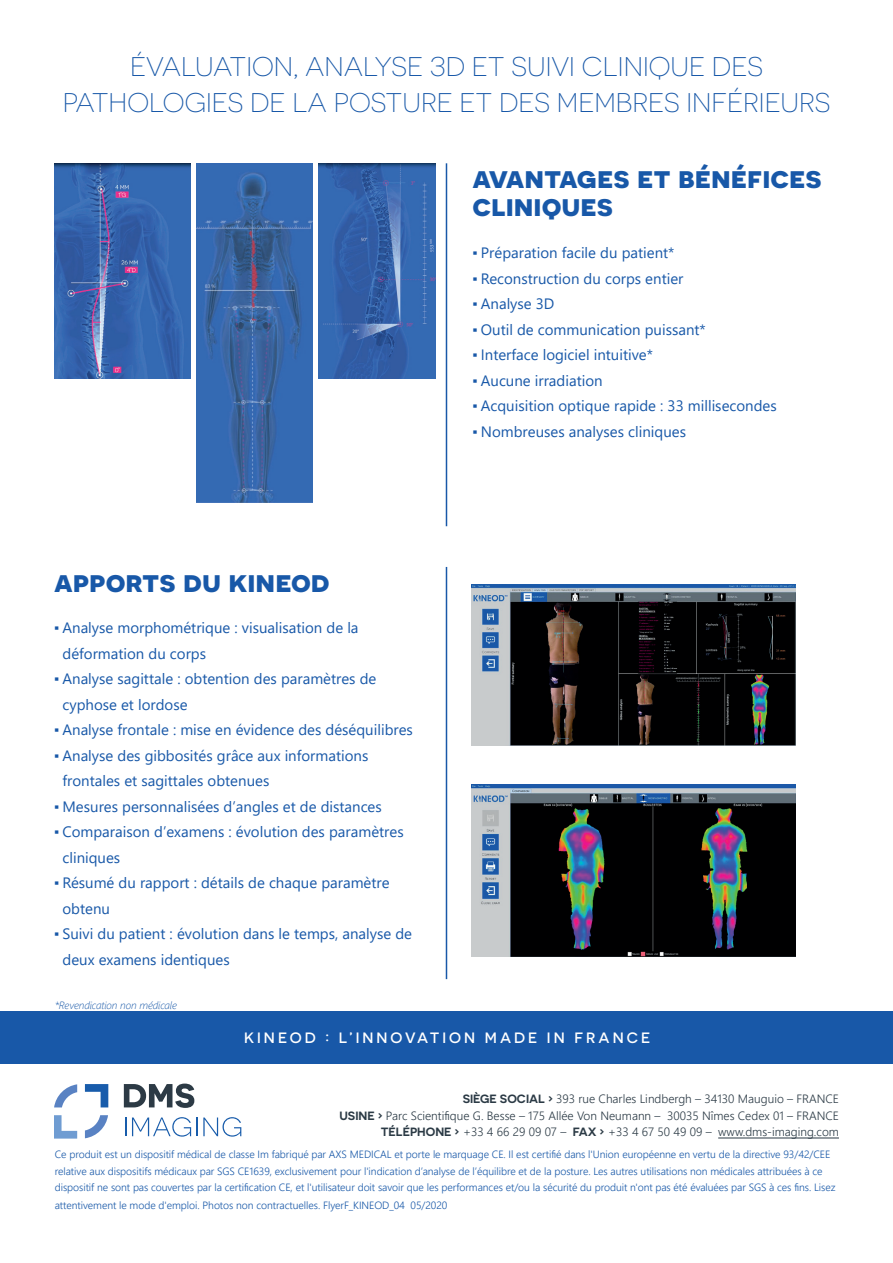
<style>
.page{position:relative;width:893px;height:1263px;background:#fff}
.page>*{position:absolute;margin:0;border:0;box-sizing:border-box;transform-origin:0 0}
.t1{font:700 30px/28.5px "Novecentosanswide";color:#1858a8}
.t2{font:300 27px/36px "Novecentosanswide";color:#1858a8;text-align:center}
.t3{font:15px/25.5px "Segoe UI";color:#1858a8}
.t4{font:500 15px "Novecentosanswide";letter-spacing:.2em;color:#fff}
.t5{font:300 12px/16.5px "Segoe UI";color:#2b3a45;text-align:right}
.t6{font:300 10.5px/16.5px "Segoe UI";letter-spacing:-.005em;color:#1858a8}
.t7{font:italic 300 10.5px "Segoe UI";letter-spacing:-.01em;color:#1858a8}
.s1{font-family:"Novecentosanswide";font-weight:600}
</style>
<div class="page">
<hr style="left:446px;top:163px;width:1px;height:363px;background:#1858a8">
<svg style="left:124px;top:1083px;width:70px;height:25px"></svg>
<svg style="left:125px;top:1117px;width:1px;height:19px"></svg>
<svg style="left:132px;top:1117px;width:109px;height:19px"></svg>
<svg style="left:85px;top:1084px;width:23px;height:23px"></svg>
<svg style="left:54px;top:1084px;width:23px;height:23px"></svg>
<svg style="left:54px;top:1115px;width:23px;height:23px"></svg>
<svg style="left:85px;top:1115px;width:23px;height:23px"></svg>
<div style="left:0;top:1011px;width:893px;height:52px;background:#1858a8"></div>
<hr style="left:718px;top:1138px;width:121px;height:1px;background:#2b3a45">
<img style="left:54px;top:163px;width:136px;height:216px">
<img style="left:319px;top:163px;width:116px;height:216px">
<img style="left:196px;top:164px;width:117px;height:338px">
<hr style="left:446px;top:567px;width:1px;height:412px;background:#1858a8">
<img style="left:471px;top:584px;width:325px;height:161px">
<img style="left:471px;top:784px;width:325px;height:172px">
<h2 class="t2" style="left:63px;top:49px;width:769px">ÉVALUATION, ANALYSE 3D ET SUIVI CLINIQUE DES<br>PATHOLOGIES DE LA POSTURE ET DES MEMBRES INFÉRIEURS</h2>
<h1 class="t1" style="left:54px;top:566px;width:277px">apports du kineod</h1>
<p class="t3" style="left:63px;top:614px;width:298px;text-indent:-9px">▪ Analyse morphométrique : visualisation de la déformation du corps</p>
<p class="t3" style="left:63px;top:665px;width:315px;text-indent:-9px">▪ Analyse sagittale : obtention des paramètres de cyphose et lordose</p>
<p class="t3" style="left:54px;top:716px;width:360px">▪ Analyse frontale : mise en évidence des déséquilibres</p>
<p class="t3" style="left:63px;top:741px;width:307px;text-indent:-9px">▪ Analyse des gibbosités grâce aux informations frontales et sagittales obtenues</p>
<p class="t3" style="left:54px;top:792px;width:329px">▪ Mesures personnalisées d’angles et de distances</p>
<p class="t3" style="left:63px;top:818px;width:343px;text-indent:-9px">▪ Comparaison d’examens : évolution des paramètres cliniques</p>
<p class="t3" style="left:63px;top:869px;width:329px;text-indent:-9px">▪ Résumé du rapport : détails de chaque paramètre obtenu</p>
<p class="t3" style="left:63px;top:920px;width:351px;text-indent:-9px">▪ Suivi du patient : évolution dans le temps, analyse de deux examens identiques</p>
<p class="t7" style="left:55px;top:995px;width:124px">*Revendication non médicale</p>
<h1 class="t1" style="left:472px;top:162px;width:351px">avantages et bénéfices cliniques</h1>
<p class="t3" style="left:472px;top:239px;width:204px">▪ Préparation facile du patient*</p>
<p class="t3" style="left:472px;top:264px;width:213px">▪ Reconstruction du corps entier</p>
<p class="t3" style="left:472px;top:290px;width:84px">▪ Analyse 3D</p>
<p class="t3" style="left:472px;top:315px;width:235px">▪ Outil de communication puissant*</p>
<p class="t3" style="left:472px;top:341px;width:182px">▪ Interface logiciel intuitive*</p>
<p class="t3" style="left:472px;top:366px;width:132px">▪ Aucune irradiation</p>
<p class="t3" style="left:472px;top:392px;width:306px">▪ Acquisition optique rapide : 33 millisecondes</p>
<p class="t3" style="left:472px;top:417px;width:215px">▪ Nombreuses analyses cliniques</p>
<p class="t4" style="left:244px;top:1029px;width:408px">KINEOD : L’INNOVATION MADE IN FRANCE</p>
<p class="t5" style="left:340px;top:1090px;width:501px"><span class="s1">SIÈGE SOCIAL ›</span> 393 rue Charles Lindbergh – 34130 Mauguio – FRANCE<br><span class="s1">USINE ›</span> Parc Scientifique G. Besse – 175 Allée Von Neumann – 30035 Nîmes Cedex 01 – FRANCE<br><span class="s1">TÉLÉPHONE ›</span> +33 4 66 29 09 07 – <span class="s1">FAX ›</span> +33 4 67 50 49 09 – www.dms-imaging.com</p>
<p class="t6" style="left:55px;top:1145px;width:782px">Ce produit est un dispositif médical de classe Im fabriqué par AXS MEDICAL et porte le marquage CE. Il est certifié dans l'Union européenne en vertu de la directive 93/42/CEE relative aux dispositifs médicaux par SGS CE1639, exclusivement pour l'indication d’analyse de l’équilibre et de la posture. Les autres utilisations non médicales attribuées à ce dispositif ne sont pas couvertes par la certification CE, et l'utilisateur doit savoir que les performances et/ou la sécurité du produit n'ont pas été évaluées par SGS à ces fins. Lisez</p>
<p class="t6" style="left:55px;top:1196px;width:394px">attentivement le mode d'emploi. Photos non contractuelles. FlyerF_KINEOD_04 05/2020</p>
</div>
